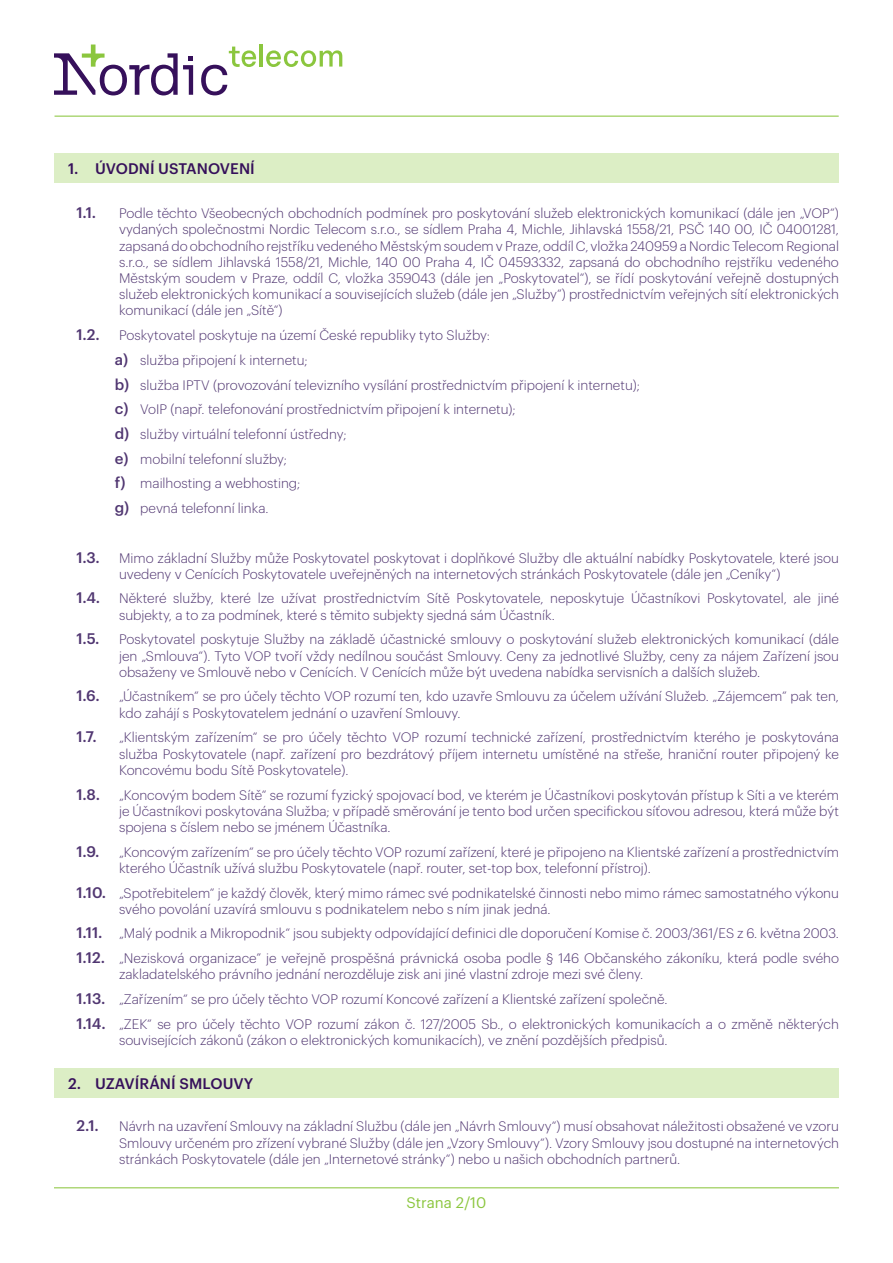
<style>
.page{position:relative;width:893px;height:1263px;background:#fff}
.page>*{position:absolute;margin:0;border:0;box-sizing:border-box;transform-origin:0 0}
.t1{font:500 15px "Graphik";color:#503671}
.t2{font:500 15px "Graphik";letter-spacing:.005em;color:#36105b}
.t3{font:15px "Graphik";color:#8bc63e}
.t4{font:300 13.5px/16.2px "Graphik";color:#503671}
.s1{font-weight:500;font-size:15px}
</style>
<div class="page">
<svg style="left:266px;top:50px;width:76px;height:17px"></svg>
<hr style="left:259px;top:44px;width:4px;height:23px;background:#8bc63e">
<svg style="left:54px;top:45px;width:139px;height:50px"></svg>
<svg style="left:201px;top:47px;width:56px;height:48px"></svg>
<hr style="left:55px;top:115px;width:784px;height:2px;background:#8bc63e">
<hr style="left:54px;top:1187px;width:785px;height:1px;background:#8bc63e">
<div style="left:54px;top:153px;width:785px;height:30px;background:#dceec5"></div>
<div style="left:54px;top:1068px;width:785px;height:29px;background:#dceec5"></div>
<p class="t2" style="left:68px;top:157px;width:188px">1. ÚVODNÍ USTANOVENÍ</p>
<p class="t1" style="left:77px;top:201px;width:21px">1.1.</p>
<p class="t4" style="left:119px;top:204px;width:721px;text-align:justify">Podle těchto Všeobecných obchodních podmínek pro poskytování služeb elektronických komunikací (dále jen „VOP“) vydaných společnostmi Nordic Telecom s.r.o., se sídlem Praha 4, Michle, Jihlavská 1558/21, PSČ 140 00, IČ 04001281, zapsaná do obchodního rejstříku vedeného Městským soudem v Praze, oddíl C, vložka 240959 a Nordic Telecom Regional s.r.o., se sídlem Jihlavská 1558/21, Michle, 140 00 Praha 4, IČ 04593332, zapsaná do obchodního rejstříku vedeného Městským soudem v Praze, oddíl C, vložka 359043 (dále jen „Poskytovatel“), se řídí poskytování veřejně dostupných služeb elektronických komunikací a souvisejících služeb (dále jen „Služby“) prostřednictvím veřejných sítí elektronických komunikací (dále jen „Sítě“)</p>
<p class="t1" style="left:77px;top:323px;width:25px">1.2.</p>
<p class="t4" style="left:119px;top:326px;width:372px">Poskytovatel poskytuje na území České republiky tyto Služby:</p>
<p class="t4" style="left:115px;top:351px;width:195px"><span class="s1">a)</span> služba připojení k internetu;</p>
<p class="t4" style="left:115px;top:376px;width:527px"><span class="s1">b)</span> služba IPTV (provozování televizního vysílání prostřednictvím připojení k internetu);</p>
<p class="t4" style="left:115px;top:400px;width:402px"><span class="s1">c)</span> VoIP (např. telefonování prostřednictvím připojení k internetu);</p>
<p class="t4" style="left:115px;top:425px;width:233px"><span class="s1">d)</span> služby virtuální telefonní ústředny;</p>
<p class="t4" style="left:115px;top:450px;width:174px"><span class="s1">e)</span> mobilní telefonní služby;</p>
<p class="t4" style="left:115px;top:474px;width:187px"><span class="s1">f)</span> mailhosting a webhosting;</p>
<p class="t4" style="left:115px;top:499px;width:155px"><span class="s1">g)</span> pevná telefonní linka.</p>
<p class="t1" style="left:77px;top:546px;width:25px">1.3.</p>
<p class="t4" style="left:119px;top:548px;width:721px">Mimo základní Služby může Poskytovatel poskytovat i doplňkové Služby dle aktuální nabídky Poskytovatele, které jsou uvedeny v Cenících Poskytovatele uveřejněných na internetových stránkách Poskytovatele (dále jen „Ceníky“)</p>
<p class="t1" style="left:77px;top:587px;width:25px">1.4.</p>
<p class="t4" style="left:119px;top:589px;width:721px">Některé služby, které lze užívat prostřednictvím Sítě Poskytovatele, neposkytuje Účastníkovi Poskytovatel, ale jiné subjekty, a to za podmínek, které s těmito subjekty sjedná sám Účastník.</p>
<p class="t1" style="left:77px;top:627px;width:25px">1.5.</p>
<p class="t4" style="left:119px;top:630px;width:721px;text-align:justify">Poskytovatel poskytuje Služby na základě účastnické smlouvy o poskytování služeb elektronických komunikací (dále jen „Smlouva“). Tyto VOP tvoří vždy nedílnou součást Smlouvy. Ceny za jednotlivé Služby, ceny za nájem Zařízení jsou obsaženy ve Smlouvě nebo v Cenících. V Cenících může být uvedena nabídka servisních a dalších služeb.</p>
<p class="t1" style="left:77px;top:685px;width:25px">1.6.</p>
<p class="t4" style="left:119px;top:687px;width:721px">„Účastníkem“ se pro účely těchto VOP rozumí ten, kdo uzavře Smlouvu za účelem užívání Služeb. „Zájemcem“ pak ten, kdo zahájí s Poskytovatelem jednání o uzavření Smlouvy.</p>
<p class="t1" style="left:77px;top:725px;width:22px">1.7.</p>
<p class="t4" style="left:119px;top:728px;width:721px;text-align:justify">„Klientským zařízením“ se pro účely těchto VOP rozumí technické zařízení, prostřednictvím kterého je poskytována služba Poskytovatele (např. zařízení pro bezdrátový příjem internetu umístěné na střeše, hraniční router připojený ke Koncovému bodu Sítě Poskytovatele).</p>
<p class="t1" style="left:77px;top:783px;width:25px">1.8.</p>
<p class="t4" style="left:119px;top:785px;width:721px;text-align:justify">„Koncovým bodem Sítě“ se rozumí fyzický spojovací bod, ve kterém je Účastníkovi poskytován přístup k Síti a ve kterém je Účastníkovi poskytována Služba; v případě směrování je tento bod určen specifickou síťovou adresou, která může být spojena s číslem nebo se jménem Účastníka.</p>
<p class="t1" style="left:77px;top:840px;width:25px">1.9.</p>
<p class="t4" style="left:119px;top:842px;width:721px">„Koncovým zařízením“ se pro účely těchto VOP rozumí zařízení, které je připojeno na Klientské zařízení a prostřednictvím kterého Účastník užívá službu Poskytovatele (např. router, set-top box, telefonní přístroj).</p>
<p class="t4" style="left:119px;top:883px;width:721px;text-indent:-43px"><span class="s1">1.10.</span> „Spotřebitelem“ je každý člověk, který mimo rámec své podnikatelské činnosti nebo mimo rámec samostatného výkonu svého povolání uzavírá smlouvu s podnikatelem nebo s ním jinak jedná.</p>
<p class="t4" style="left:77px;top:924px;width:764px"><span class="s1">1.11.</span> „Malý podnik a Mikropodnik“ jsou subjekty odpovídající definici dle doporučení Komise č. 2003/361/ES z 6. května 2003.</p>
<p class="t4" style="left:119px;top:949px;width:721px;text-indent:-43px"><span class="s1">1.12.</span> „Nezisková organizace” je veřejně prospěšná právnická osoba podle § 146 Občanského zákoníku, která podle svého zakladatelského právního jednání nerozděluje zisk ani jiné vlastní zdroje mezi své členy.</p>
<p class="t4" style="left:77px;top:990px;width:592px"><span class="s1">1.13.</span> „Zařízením“ se pro účely těchto VOP rozumí Koncové zařízení a Klientské zařízení společně.</p>
<p class="t4" style="left:119px;top:1015px;width:721px;text-indent:-43px"><span class="s1">1.14.</span> „ZEK“ se pro účely těchto VOP rozumí zákon č. 127/2005 Sb., o elektronických komunikacích a o změně některých souvisejících zákonů (zákon o elektronických komunikacích), ve znění pozdějších předpisů.</p>
<p class="t2" style="left:68px;top:1072px;width:187px">2. UZAVÍRÁNÍ SMLOUVY</p>
<p class="t1" style="left:77px;top:1114px;width:24px">2.1.</p>
<p class="t4" style="left:119px;top:1117px;width:721px;text-align:justify">Návrh na uzavření Smlouvy na základní Službu (dále jen „Návrh Smlouvy“) musí obsahovat náležitosti obsažené ve vzoru Smlouvy určeném pro zřízení vybrané Služby (dále jen „Vzory Smlouvy“). Vzory Smlouvy jsou dostupné na internetových stránkách Poskytovatele (dále jen „Internetové stránky“) nebo u našich obchodních partnerů.</p>
<p class="t3" style="left:406px;top:1191px;width:81px">Strana 2/10</p>
</div>
